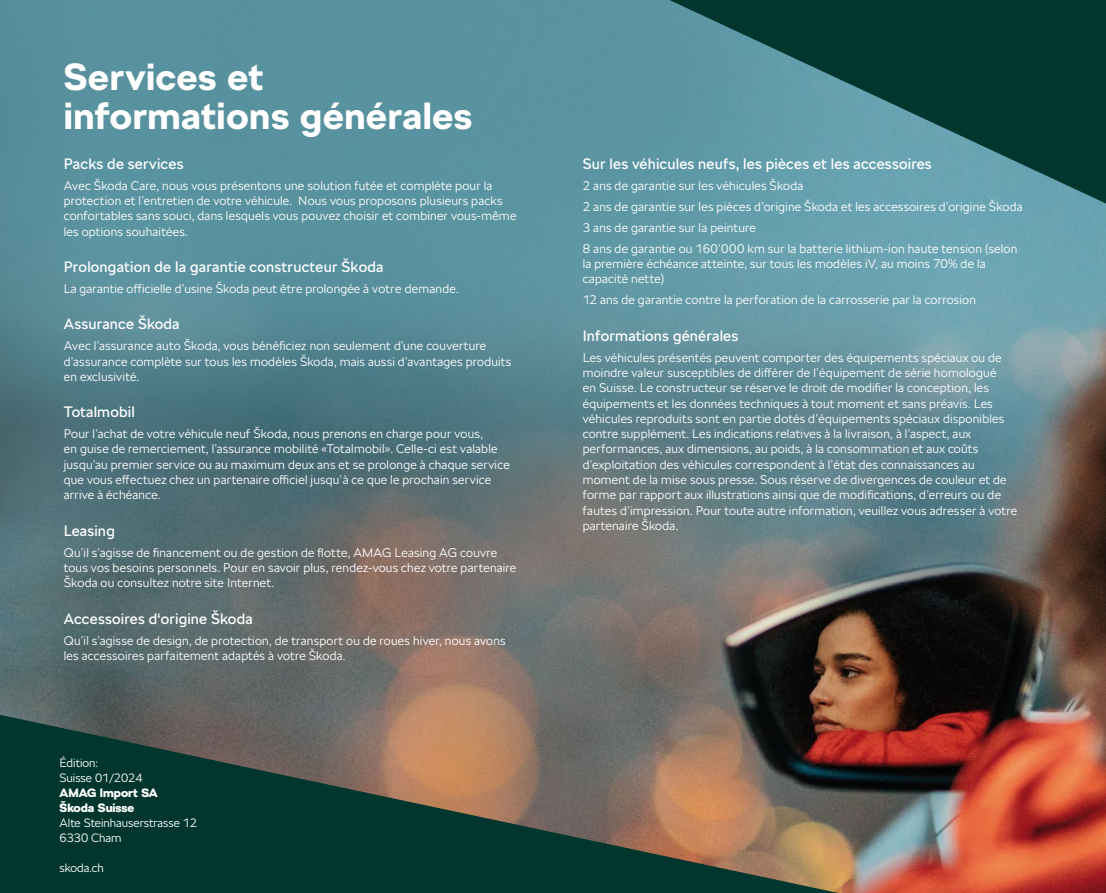
<style>
.page{position:relative;width:1106px;height:893px;background:#fff}
.page>*{position:absolute;margin:0;border:0;box-sizing:border-box;transform-origin:0 0}
.t1{font:700 37.5px/39px "SKODA Next";letter-spacing:.015em;color:#fff}
.t2{font:15px "SKODA Next";letter-spacing:.01em;color:#fff}
.t3{font:300 12.45px/15.3px "SKODA Next";letter-spacing:.02em;color:#fff}
.t4{font:300 12px/15px "SKODA Next";color:#fff}
.t5{font:900 12px/15px "SKODA Next";color:#fff}
</style>
<div class="page">
<img style="left:0;top:0;width:1106px;height:893px">
<svg style="left:669px;top:0;width:437px;height:203px;background:#31696c"></svg>
<svg style="left:0;top:715px;width:838px;height:178px;background:#455244"></svg>
<h1 class="t1" style="left:64px;top:58px;width:410px">Services et informations générales</h1>
<p class="t2" style="left:64px;top:153px;width:121px">Packs de services</p>
<p class="t3" style="left:64px;top:178px;width:454px">Avec Škoda Care, nous vous présentons une solution futée et complète pour la protection et l’entretien de votre véhicule. Nous vous proposons plusieurs packs confortables sans souci, dans lesquels vous pouvez choisir et combiner vous-même les options souhaitées.</p>
<p class="t2" style="left:64px;top:256px;width:321px">Prolongation de la garantie constructeur Škoda</p>
<p class="t3" style="left:64px;top:281px;width:396px">La garantie officielle d’usine Škoda peut être prolongée à votre demande.</p>
<p class="t2" style="left:64px;top:314px;width:117px">Assurance Škoda</p>
<p class="t3" style="left:64px;top:338px;width:449px">Avec l’assurance auto Škoda, vous bénéficiez non seulement d’une couverture d’assurance complète sur tous les modèles Škoda, mais aussi d’avantages produits en exclusivité.</p>
<p class="t2" style="left:64px;top:402px;width:72px">Totalmobil</p>
<p class="t3" style="left:64px;top:426px;width:447px">Pour l’achat de votre véhicule neuf Škoda, nous prenons en charge pour vous,<br>en guise de remerciement, l’assurance mobilité «Totalmobil». Celle-ci est valable jusqu’au premier service ou au maximum deux ans et se prolonge à chaque service que vous effectuez chez un partenaire officiel jusqu’à ce que le prochain service arrive à échéance.</p>
<p class="t2" style="left:64px;top:520px;width:53px">Leasing</p>
<p class="t3" style="left:64px;top:545px;width:454px">Qu’il s’agisse de financement ou de gestion de flotte, AMAG Leasing AG couvre tous vos besoins personnels. Pour en savoir plus, rendez-vous chez votre partenaire<br>Škoda ou consultez notre site Internet.</p>
<p class="t2" style="left:64px;top:608px;width:190px">Accessoires d‘origine Škoda</p>
<p class="t3" style="left:64px;top:633px;width:443px">Qu’il s’agisse de design, de protection, de transport ou de roues hiver, nous avons les accessoires parfaitement adaptés à votre Škoda.</p>
<p class="t4" style="left:60px;top:755px;width:84px">Édition:<br>Suisse 01/2024</p>
<p class="t5" style="left:60px;top:785px;width:100px">AMAG Import SA<br>Škoda Suisse</p>
<p class="t4" style="left:60px;top:815px;width:139px">Alte Steinhauserstrasse 12<br>6330 Cham</p>
<p class="t4" style="left:60px;top:860px;width:46px">skoda.ch</p>
<p class="t2" style="left:583px;top:153px;width:350px">Sur les véhicules neufs, les pièces et les accessoires</p>
<p class="t3" style="left:583px;top:175px;width:441px;line-height:21px">2 ans de garantie sur les véhicules Škoda<br>2 ans de garantie sur les pièces d’origine Škoda et les accessoires d’origine Škoda 3 ans de garantie sur la peinture<br>8 ans de garantie ou 160’000 km sur la batterie lithium-ion haute tension (selon</p>
<p class="t3" style="left:583px;top:256px;width:404px">la première échéance atteinte, sur tous les modèles iV, au moins 70% de la capacité nette)</p>
<p class="t3" style="left:583px;top:292px;width:395px">12 ans de garantie contre la perforation de la carrosserie par la corrosion</p>
<p class="t2" style="left:583px;top:325px;width:157px">Informations générales</p>
<p class="t3" style="left:583px;top:350px;width:436px">Les véhicules présentés peuvent comporter des équipements spéciaux ou de moindre valeur susceptibles de différer de l’équipement de série homologué<br>en Suisse. Le constructeur se réserve le droit de modifier la conception, les équipements et les données techniques à tout moment et sans préavis. Les véhicules reproduits sont en partie dotés d’équipements spéciaux disponibles contre supplément. Les indications relatives à la livraison, à l’aspect, aux performances, aux dimensions, au poids, à la consommation et aux coûts d’exploitation des véhicules correspondent à l’état des connaissances au moment de la mise sous presse. Sous réserve de divergences de couleur et de forme par rapport aux illustrations ainsi que de modifications, d’erreurs ou de fautes d’impression. Pour toute autre information, veuillez vous adresser à votre partenaire Škoda.</p>
</div>
